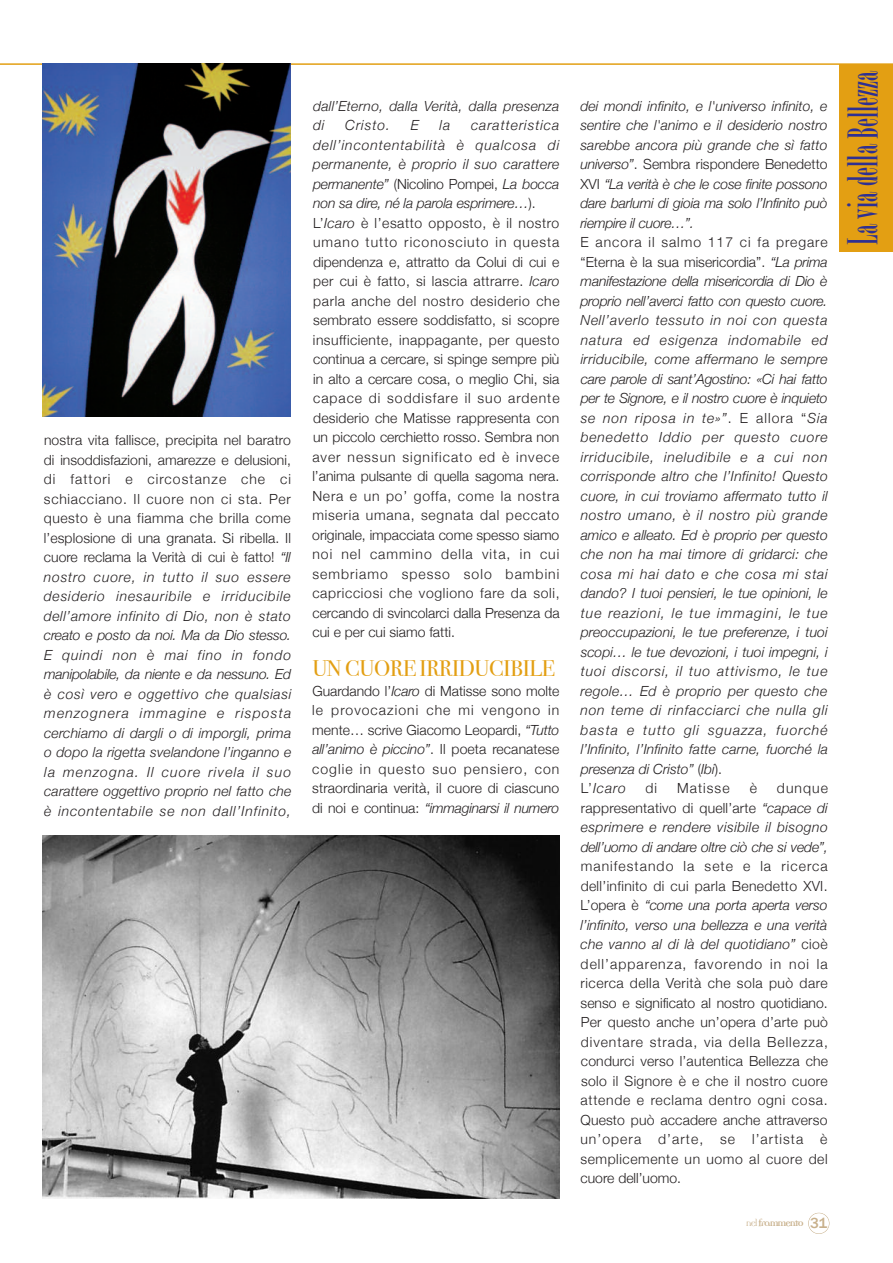
<style>
.page{position:relative;width:893px;height:1263px;background:#fff}
.page>*{position:absolute;margin:0;border:0;box-sizing:border-box;transform-origin:0 0}
.t1{font:45px "Bordeaux Roman Bold Let Plain";color:#2e3092}
.t2{font:22.5px "Bodoni Svty Two ITCTT Book";letter-spacing:-.015em;color:#e39f13}
.t3{font:italic 300 13.95px/19.5px "Helvetica Neue";letter-spacing:.015em;color:#231f20;text-align:justify}
.t4{font:300 13.95px/19.5px "Helvetica Neue";letter-spacing:.025em;color:#231f20;text-align:justify}
.t5{font:300 13.95px "Helvetica Neue";letter-spacing:.075em;color:#231f20}
.t6{font:700 10.95px "Democratica";letter-spacing:-.1em;color:#c8b08b}
.s1{font-style:normal}
.s2{font-style:italic}
.s3{font-weight:400}
.s4{font-family:"Franklin Gothic";font-weight:500;font-size:15px}
</style>
<div class="page">
<div style="left:808px;top:1213px;width:21px;height:21px;border:1px solid #c8b08b;border-radius:50%"></div>
<div style="left:839px;top:64px;width:54px;height:187px;background:#e39f13"></div>
<hr style="left:0;top:63px;width:893px;height:2px;background:#e39f13">
<img style="left:43px;top:835px;width:517px;height:364px">
<img style="left:43px;top:64px;width:248px;height:353px">
<p class="t3" style="left:44px;top:430px;width:249px"><span class="s1">nostra vita fallisce, precipita nel baratro di insoddisfazioni, amarezze e delusioni, di fattori e circostanze che ci schiacciano. Il cuore non ci sta. Per questo è una fiamma che brilla come l’esplosione di una granata. Si ribella. Il cuore reclama la Verità di cui è fatto!</span> “Il nostro cuore, in tutto il suo essere desiderio inesauribile e irriducibile dell’amore infinito di Dio, non è stato creato e posto da noi. Ma da Dio stesso.<br>E quindi non è mai fino in fondo manipolabile, da niente e da nessuno. Ed è così vero e oggettivo che qualsiasi menzognera immagine e risposta cerchiamo di dargli o di imporgli, prima o dopo la rigetta svelandone l’inganno e la menzogna. Il cuore rivela il suo carattere oggettivo proprio nel fatto che è incontentabile se non dall’Infinito,</p>
<p class="t3" style="left:313px;top:96px;width:248px">dall’Eterno, dalla Verità, dalla presenza di</p>
<p class="t3" style="left:345px;top:115px;width:46px">Cristo.</p>
<p class="t3" style="left:411px;top:115px;width:10px">E</p>
<p class="t3" style="left:440px;top:115px;width:12px">la</p>
<p class="t4" style="left:312px;top:115px;width:249px;text-align:left;text-indent:159px"><span class="s2">caratteristica dell’incontentabilità è qualcosa di permanente, è proprio il suo carattere permanente”</span> (Nicolino Pompei, <span class="s2">La bocca non sa dire, né la parola esprimere…</span>).<br>L’<span class="s2">Icaro</span> è l’esatto opposto, è il nostro umano tutto riconosciuto in questa dipendenza e, attratto da Colui di cui e per cui è fatto, si lascia attrarre. <span class="s2">Icaro </span>parla anche del nostro desiderio che sembrato essere soddisfatto, si scopre insufficiente, inappagante, per questo continua a cercare, si spinge sempre più in alto a cercare cosa, o meglio Chi, sia capace di soddisfare il suo ardente desiderio che Matisse rappresenta con un piccolo cerchietto rosso. Sembra non aver nessun significato ed è invece l’anima pulsante di quella sagoma nera.<br>Nera e un po’ goffa, come la nostra miseria umana, segnata dal peccato originale, impacciata come spesso siamo noi nel cammino della vita, in cui sembriamo spesso solo bambini capricciosi che vogliono fare da soli, cercando di svincolarci dalla Presenza da cui e per cui siamo fatti.</p>
<h2 class="t2" style="left:312px;top:655px;width:244px">UN CUORE IRRIDUCIBILE</h2>
<p class="t4" style="left:312px;top:681px;width:249px">Guardando l’<span class="s2">Icaro</span> di Matisse sono molte le provocazioni che mi vengono in mente… scrive Giacomo Leopardi, <span class="s2">“Tutto all’animo è piccino”</span>. Il poeta recanatese coglie in questo suo pensiero, con straordinaria verità, il cuore di ciascuno di noi e continua: <span class="s2">“immaginarsi il numero</span></p>
<p class="t3" style="left:580px;top:96px;width:249px">dei mondi infinito, e l'universo infinito, e sentire che l'animo e il desiderio nostro sarebbe ancora più grande che sì fatto universo”<span class="s1">. Sembra rispondere Benedetto XVI</span> “La verità è che le cose finite possono dare barlumi di gioia ma solo l’Infinito può riempire il cuore…”.</p>
<p class="t3" style="left:580px;top:232px;width:249px;text-align:left"><span class="s1">E ancora il salmo 117 ci fa pregare “Eterna è la sua misericordia”.</span> “La prima manifestazione della misericordia di Dio è proprio nell’averci fatto con questo cuore.<br>Nell’averlo tessuto in noi con questa natura ed esigenza indomabile ed irriducibile, come affermano le sempre care parole di sant’Agostino: «Ci hai fatto per te Signore, e il nostro cuore è inquieto se non riposa in te»”<span class="s1">. E allora “</span>Sia benedetto Iddio per questo cuore irriducibile, ineludibile e a cui non corrisponde altro che l’Infinito! Questo cuore, in cui troviamo affermato tutto il nostro umano, è il nostro più grande amico e alleato. Ed è proprio per questo che non ha mai timore di gridarci: che cosa mi hai dato e che cosa mi stai dando? I tuoi pensieri, le tue opinioni, le tue reazioni, le tue immagini, le tue preoccupazioni, le tue preferenze, i tuoi scopi… le tue devozioni, i tuoi impegni, i tuoi discorsi, il tuo attivismo, le tue regole… Ed è proprio per questo che non teme di rinfacciarci che nulla gli basta e tutto gli sguazza, fuorché l’Infinito, l’Infinito fatte carne, fuorché la presenza di Cristo” <span class="s1">(</span>Ibi<span class="s1">).<br>L’</span>Icaro</p>
<p class="t4" style="left:645px;top:778px;width:13px">di</p>
<p class="t5" style="left:677px;top:780px;width:54px">Matisse</p>
<p class="t4" style="left:750px;top:778px;width:9px">è</p>
<p class="t3" style="left:581px;top:778px;width:249px;text-indent:196px"><span class="s1">dunque rappresentativo di quell’arte</span> “capace di esprimere e rendere visibile il bisogno dell’uomo di andare oltre ciò che si vede”,</p>
<p class="t4" style="left:580px;top:856px;width:249px">manifestando la sete e la ricerca dell’infinito di cui parla Benedetto XVI.<br>L’opera è <span class="s2">“come una porta aperta verso l’infinito, verso una bellezza e una verità che vanno al di là del quotidiano”</span> cioè dell’apparenza, favorendo in noi la ricerca della Verità che sola può dare senso e significato al nostro quotidiano.<br>Per questo anche un’opera d’arte può diventare strada, via della Bellezza, condurci verso l’autentica Bellezza che solo il Signore è e che il nostro cuore attende e reclama dentro ogni cosa.<br>Questo può accadere anche attraverso un’opera d’arte, se l’artista è semplicemente un uomo al cuore del cuore dell’uomo.</p>
<p class="t6" style="left:746px;top:1218px;width:83px"><span class="s3">nel</span>frammento <span class="s4">31</span></p>
<h1 class="t1" style="left:847px;top:245px;width:176px;rotate:-90deg">La via della Bellezza</h1>
</div>
